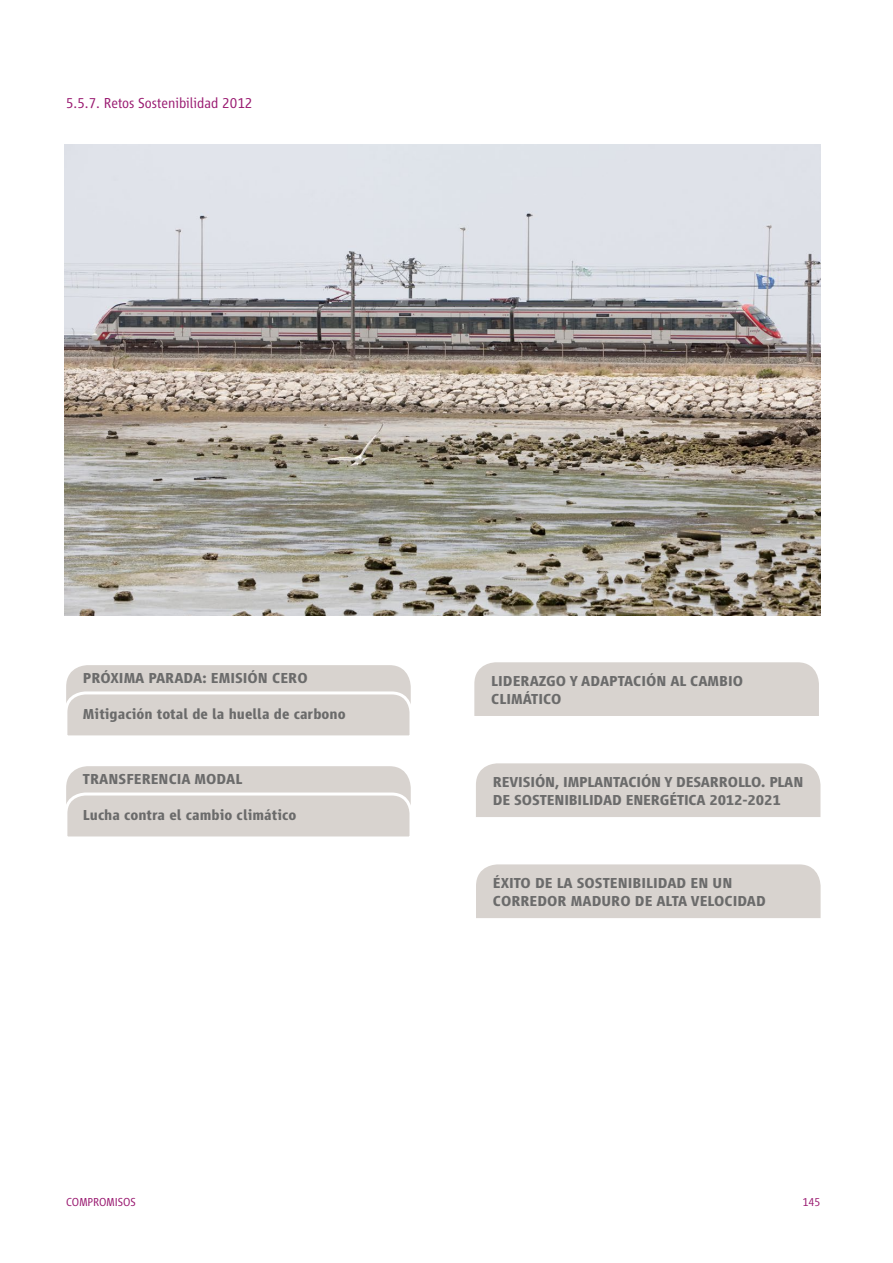
<style>
.page{position:relative;width:893px;height:1263px;background:#fff}
.page>*{position:absolute;margin:0;border:0;box-sizing:border-box;transform-origin:0 0}
.Titulo_Cajas{font:700 15px/18px "Renfe Vialog";color:#6b6b6b}
.Parrafo_Cajas{font:700 15px "Renfe Vialog";color:#6b6b6b}
.Apartados{font:300 15px "Renfe Vialog";color:#991970}
.t1{font:300 12px "Renfe Vialog";color:#991970}
</style>
<div class="page">
<svg style="left:66px;top:665px;width:345px;height:71px"></svg>
<svg style="left:66px;top:766px;width:345px;height:71px"></svg>
<div style="left:476px;top:763px;width:344px;height:54px;background:#d8d3cf"></div>
<div style="left:476px;top:864px;width:345px;height:54px;background:#d8d3cf"></div>
<div style="left:474px;top:662px;width:345px;height:54px;background:#d8d3cf"></div>
<img style="left:64px;top:144px;width:757px;height:472px">
<p class="Apartados" style="left:66px;top:95px;width:188px">5.5.7. Retos Sostenibilidad 2012</p>
<p class="Titulo_Cajas" style="left:83px;top:669px;width:226px">PRÓXIMA PARADA: EMISIÓN CERO</p>
<p class="Parrafo_Cajas" style="left:83px;top:706px;width:264px">Mitigación total de la huella de carbono</p>
<p class="Titulo_Cajas" style="left:83px;top:770px;width:161px">TRANSFERENCIA MODAL</p>
<p class="Parrafo_Cajas" style="left:83px;top:807px;width:215px">Lucha contra el cambio climático</p>
<p class="Titulo_Cajas" style="left:491px;top:672px;width:253px">LIDERAZGO Y ADAPTACIÓN AL CAMBIO<br>CLIMÁTICO</p>
<p class="Titulo_Cajas" style="left:493px;top:773px;width:312px">REVISIÓN, IMPLANTACIÓN Y DESARROLLO. PLAN<br>DE SOSTENIBILIDAD ENERGÉTICA 2012-2021</p>
<p class="Titulo_Cajas" style="left:493px;top:874px;width:275px">ÉXITO DE LA SOSTENIBILIDAD EN UN<br>CORREDOR MADURO DE ALTA VELOCIDAD</p>
<p class="t1" style="left:66px;top:1195px;width:71px">COMPROMISOS</p>
<p class="t1" style="left:802px;top:1195px;width:20px">145</p>
</div>
